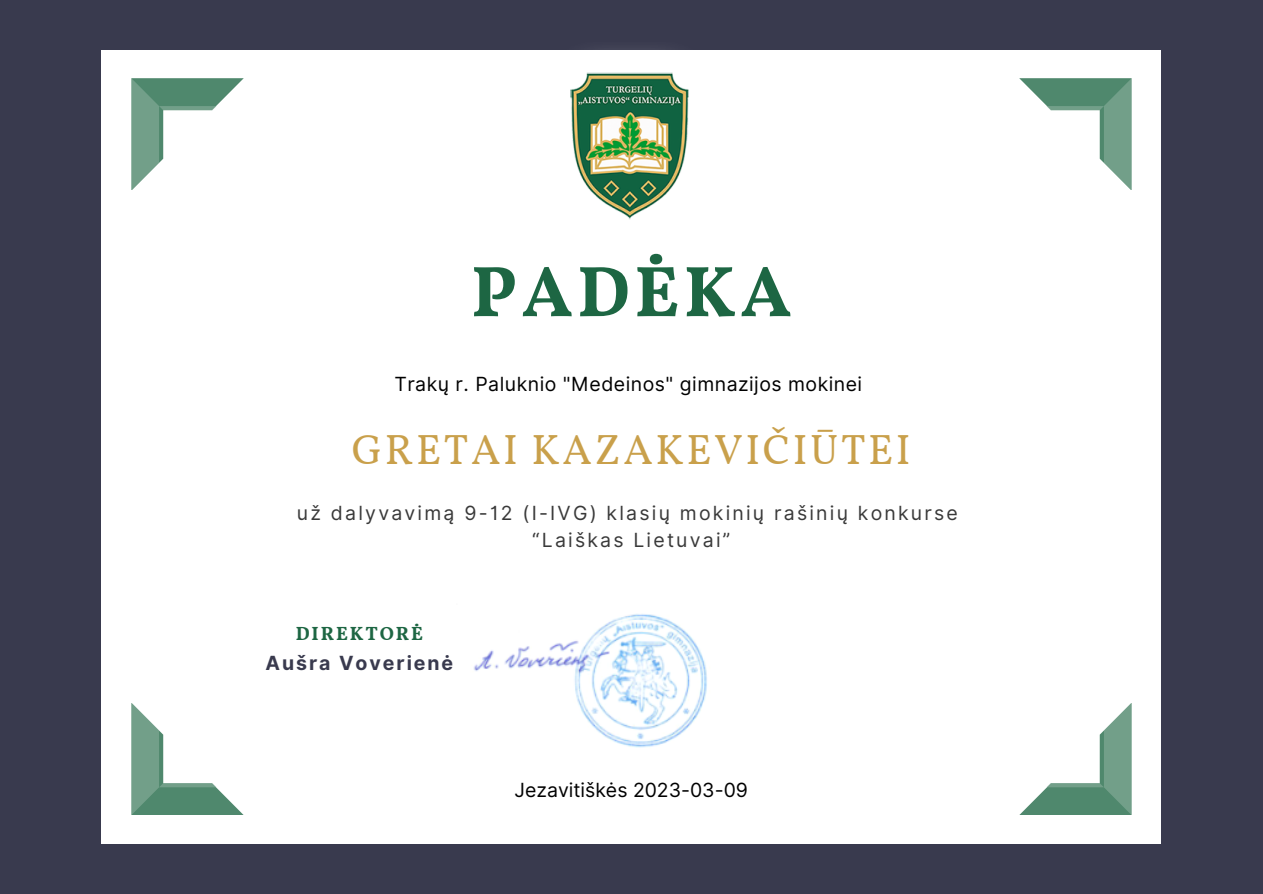
<style>
.page{position:relative;width:1263px;height:894px;background:#fff}
.page>*{position:absolute;margin:0;border:0;box-sizing:border-box;transform-origin:0 0}
.t1{font:700 72px "Vollkorn";letter-spacing:.06em;color:#1d6643}
.t2{font:42px "Vollkorn";letter-spacing:.06em;color:#c9a04b}
.t3{font:19.5px/27px "Inter";letter-spacing:.115em;color:#393939;text-align:center}
.t4{font:19.5px "Inter";letter-spacing:.025em;color:#000}
.t5{font:19.5px "Inter";color:#000}
.t6{font:700 19.5px "Inter";letter-spacing:.1em;color:#393a4e}
.t7{font:700 19.05px "Vollkorn";letter-spacing:.1em;color:#1d6643}
</style>
<div class="page">
<div style="left:0;top:0;width:1263px;height:893px;background:#393a4e"></div>
<div style="left:101px;top:50px;width:1060px;height:793px;background:#fff"></div>
<img style="left:570px;top:72px;width:119px;height:148px">
<img style="left:474px;top:614px;width:233px;height:134px">
<svg style="left:1019px;top:78px;width:113px;height:112px"></svg>
<svg style="left:131px;top:703px;width:112px;height:111px"></svg>
<svg style="left:131px;top:78px;width:113px;height:112px"></svg>
<svg style="left:1020px;top:703px;width:112px;height:111px"></svg>
<h1 class="t1" style="left:471px;top:247px;width:322px">PADĖKA</h1>
<p class="t4" style="left:394px;top:372px;width:469px">Trakų r. Paluknio "Medeinos" gimnazijos mokinei</p>
<h2 class="t2" style="left:352px;top:424px;width:561px">GRETAI KAZAKEVIČIŪTEI</h2>
<p class="t3" style="left:297px;top:499px;width:662px">už dalyvavimą 9-12 (I-IVG) klasių mokinių rašinių konkurse “Laiškas Lietuvai”</p>
<p class="t7" style="left:296px;top:621px;width:129px">DIREKTORĖ</p>
<p class="t6" style="left:265px;top:650px;width:189px">Aušra Voverienė</p>
<p class="t5" style="left:514px;top:778px;width:235px">Jezavitiškės 2023-03-09</p>
</div>
